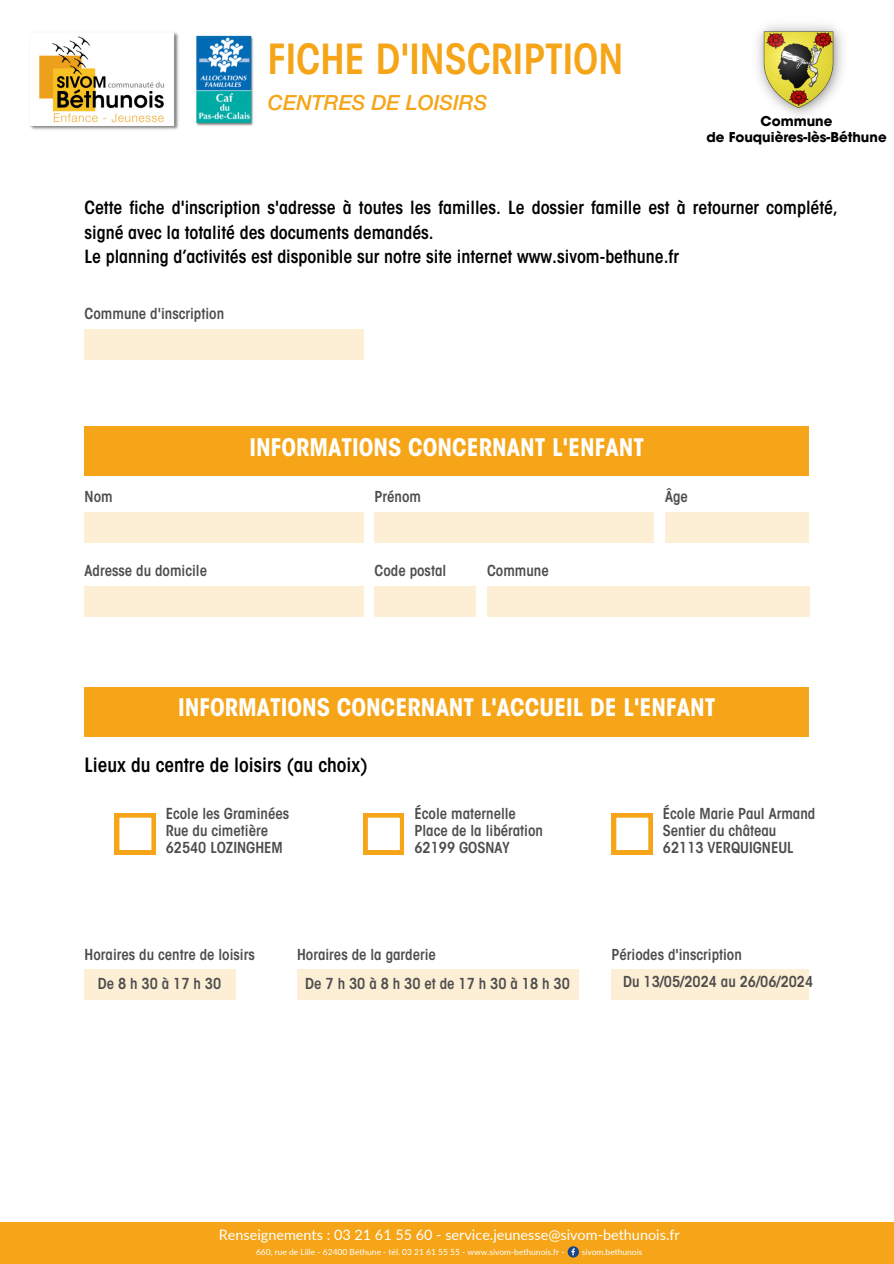
<style>
.page{position:relative;width:894px;height:1264px;background:#fff}
.page>*{position:absolute;margin:0;border:0;box-sizing:border-box;transform-origin:0 0}
.t1{font:600 condensed 41.1px "ITC Avant Garde Std";color:#f5a517}
.t2{font:700 condensed 24px "ITC Avant Garde Std";color:#fff}
.t3{font:italic 500 21px "Helvetica Neue Cyr";color:#f5a517}
.t4{font:600 condensed 19.5px "ITC Avant Garde Std";color:#000}
.t5{font:600 condensed 18px/24.8px "ITC Avant Garde Std";color:#000}
.t6{font:600 condensed 15px "ITC Avant Garde Std";color:#4d4d4d}
.t7{font:600 condensed 15px "ITC Avant Garde Std";letter-spacing:.265em;color:#4d4d4d}
.t8{font:14.4px "Lato";color:#fff}
.t9{font:700 13.5px "ITC Avant Garde Std";color:#000}
.t10{font:8.4px "Lato";color:#fff}
</style>
<div class="page">
<img style="left:29px;top:32px;width:150px;height:98px">
<img style="left:196px;top:36px;width:57px;height:90px">
<div style="left:85px;top:687px;width:723px;height:49px;background:#f5a517"></div>
<div style="left:85px;top:329px;width:279px;height:31px;background:#fdefd6"></div>
<div style="left:0;top:1222px;width:893px;height:41px;background:#f5a517"></div>
<svg style="left:567px;top:1246px;width:11px;height:11px"></svg>
<div style="left:85px;top:426px;width:723px;height:49px;background:#f5a517"></div>
<div style="left:85px;top:512px;width:279px;height:31px;background:#fdefd6"></div>
<div style="left:374px;top:512px;width:279px;height:31px;background:#fdefd6"></div>
<div style="left:85px;top:586px;width:279px;height:31px;background:#fdefd6"></div>
<div style="left:665px;top:512px;width:143px;height:31px;background:#fdefd6"></div>
<div style="left:374px;top:586px;width:101px;height:31px;background:#fdefd6"></div>
<div style="left:487px;top:586px;width:321px;height:31px;background:#fdefd6"></div>
<div style="left:115px;top:813px;width:41px;height:41px;background:#f5a517"></div>
<svg style="left:119px;top:817px;width:33px;height:33px"></svg>
<svg style="left:363px;top:813px;width:41px;height:41px"></svg>
<svg style="left:611px;top:813px;width:41px;height:41px"></svg>
<div style="left:85px;top:969px;width:151px;height:31px;background:#fdefd6"></div>
<div style="left:297px;top:969px;width:281px;height:31px;background:#fdefd6"></div>
<div style="left:611px;top:969px;width:197px;height:31px;background:#fdefd6"></div>
<img style="left:757px;top:25px;width:86px;height:91px">
<p class="t1" style="left:268px;top:44px;width:357px">FICHE D'INSCRIPTION</p>
<p class="t3" style="left:268px;top:95px;width:221px">CENTRES DE LOISIRS</p>
<p class="t9" style="left:760px;top:116px;width:73px">Commune</p>
<p class="t9" style="left:706px;top:132px;width:182px">de Fouquières-lès-Béthune</p>
<p class="t5" style="left:84px;top:197px;width:754px">Cette fiche d'inscription s'adresse à toutes les familles. Le dossier famille est à retourner complété, signé avec la totalité des documents demandés.<br>Le planning d’activités est disponible sur notre site internet www.sivom-bethune.fr</p>
<h1 class="t6" style="left:85px;top:308px;width:141px">Commune d'inscription</h1>
<p class="t2" style="left:249px;top:438px;width:396px">INFORMATIONS CONCERNANT L'ENFANT</p>
<p class="t6" style="left:85px;top:491px;width:30px">Nom</p>
<h5 class="t6" style="left:374px;top:491px;width:48px">Prénom</h5>
<h2 class="t6" style="left:665px;top:491px;width:24px">Âge</h2>
<p class="t6" style="left:85px;top:565px;width:124px">Adresse du domicile</p>
<p class="t6" style="left:374px;top:565px;width:73px">Code postal</p>
<p class="t6" style="left:487px;top:565px;width:63px">Commune</p>
<p class="t2" style="left:178px;top:698px;width:539px">INFORMATIONS CONCERNANT L'ACCUEIL DE L'ENFANT</p>
<h6 class="t4" style="left:85px;top:757px;width:284px">Lieux du centre de loisirs (au choix)</h6>
<p class="t6" style="left:166px;top:807px;width:125px">Ecole les Graminées</p>
<p class="t6" style="left:166px;top:825px;width:104px">Rue du cimetière</p>
<p class="t6" style="left:166px;top:842px;width:119px">62540 LOZINGHEM</p>
<p class="t6" style="left:414px;top:807px;width:103px">École maternelle</p>
<h2 class="t6" style="left:414px;top:825px;width:130px">Place de la libération</h2>
<h4 class="t6" style="left:414px;top:842px;width:97px">62199 GOSNAY</h4>
<h6 class="t6" style="left:85px;top:948px;width:172px">Horaires du centre de loisirs</h6>
<p class="t7" style="left:98px;top:977px;width:125px">De8h30à17h30</p>
<p class="t6" style="left:297px;top:948px;width:140px">Horaires de la garderie</p>
<p class="t7" style="left:305px;top:977px;width:266px">De7h30à8h30etde17h30à18h30</p>
<p class="t6" style="left:662px;top:807px;width:154px">École Marie Paul Armand</p>
<p class="t6" style="left:662px;top:825px;width:115px">Sentier du château</p>
<h6 class="t6" style="left:662px;top:842px;width:132px">62113 VERQUIGNEUL</h6>
<p class="t6" style="left:611px;top:948px;width:132px">Périodes d'inscription</p>
<p class="t6" style="left:623px;top:976px;width:191px">Du 13/05/2024 au 26/06/2024</p>
<p class="t8" style="left:219px;top:1225px;width:462px">Renseignements : 03 21 61 55 60 - service.jeunesse@sivom-bethunois.fr</p>
<h3 class="t10" style="left:256px;top:1247px;width:310px">660, rue de Lille - 62400 Béthune - tél. 03 21 61 55 55 - www.sivom-bethunois.fr -</h3>
<h3 class="t10" style="left:581px;top:1247px;width:62px">sivom.bethunois</h3>
</div>
